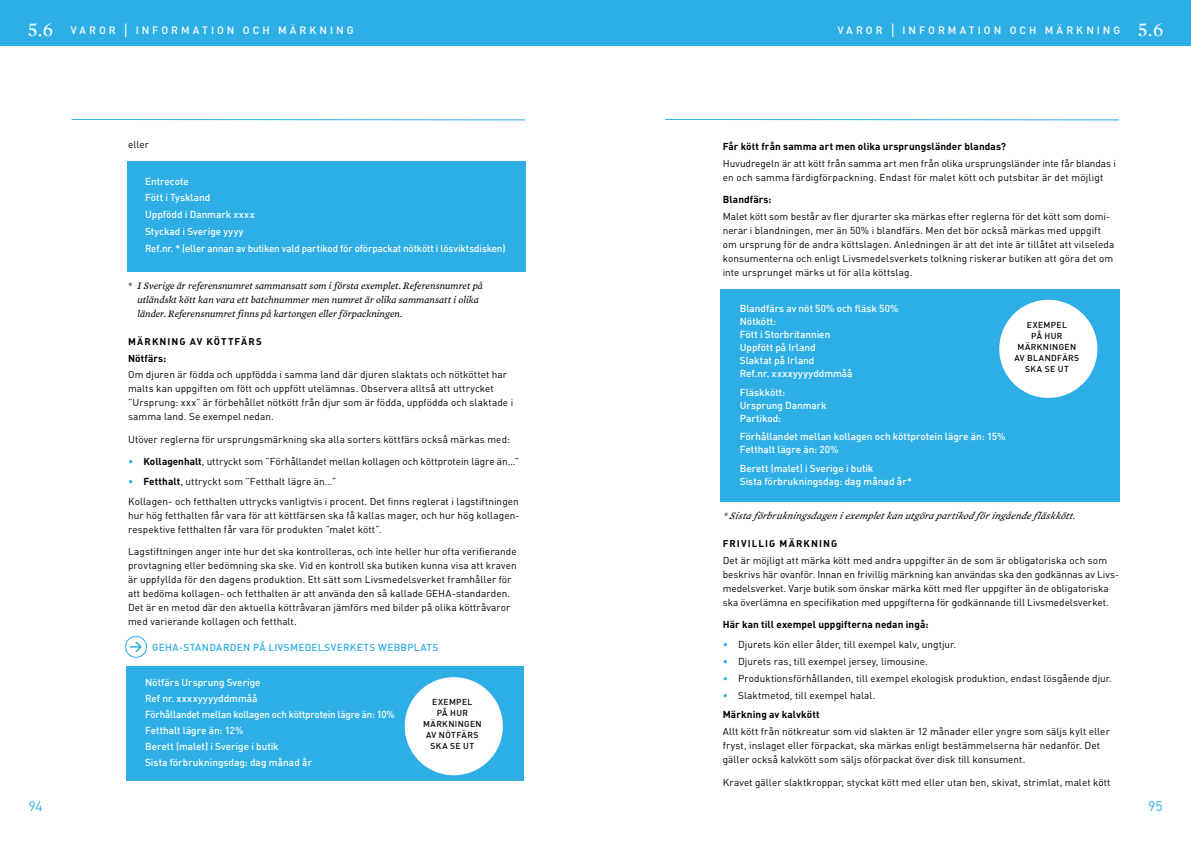
<style>
.page{position:relative;width:1191px;height:842px;background:#fff}
.page>*{position:absolute;margin:0;border:0;box-sizing:border-box;transform-origin:0 0}
.t1{font:14px "DIN";color:#2dafe6}
.t2{font:500 10.5px "DIN";letter-spacing:.285em;color:#fff}
.t3{font:10px/14px "DIN";letter-spacing:.005em;color:#000}
.t4{font:500 10px/13px "DIN";color:#fff}
.t5{font:italic 10px/14px "Mercury Text G3";color:#000}
.t6{font:700 10px "DIN";letter-spacing:.01em;color:#000}
.t7{font:500 10px "DIN";letter-spacing:.03em;color:#2dafe6}
.t8{font:9.7px "DIN Bold Alternate";letter-spacing:.11em;color:#000}
.t9{font:500 8.5px/11px "DIN";letter-spacing:.045em;color:#000;text-align:center}
.s1{font-family:"Mercury Display";font-weight:400;font-size:20px}
.s2{font-size:15.8px}
.s3{color:#2dafe6}
.s4{font-weight:700}
</style>
<div class="page">
<div style="left:0;top:0;width:595px;height:45px;background:#2dafe6"></div>
<div style="left:595px;top:0;width:596px;height:45px;background:#2dafe6"></div>
<svg style="left:71px;top:119px;width:455px;height:2px"></svg>
<svg style="left:665px;top:119px;width:454px;height:2px"></svg>
<div style="left:127px;top:162px;width:398px;height:110px;background:#2dafe6"></div>
<div style="left:720px;top:289px;width:400px;height:213px;background:#2dafe6"></div>
<div style="left:126px;top:666px;width:398px;height:114px;background:#2dafe6"></div>
<div style="left:125px;top:636px;width:22px;height:22px;border:1px solid #2dafe6;border-radius:50%"></div>
<svg style="left:130px;top:642px;width:12px;height:10px"></svg>
<div style="left:405px;top:677px;width:98px;height:98px;background:#fff;border-radius:50%"></div>
<div style="left:999px;top:300px;width:98px;height:98px;background:#fff;border-radius:50%"></div>
<p class="t2" style="left:28px;top:23px;width:327px"><span class="s1">5.6</span> VAROR <span class="s2">|</span> INFORMATION OCH MÄRKNING</p>
<p class="t2" style="left:837px;top:23px;width:327px">VAROR <span class="s2">|</span> INFORMATION OCH MÄRKNING <span class="s1">5.6</span></p>
<p class="t3" style="left:128px;top:137px;width:22px">eller</p>
<p class="t4" style="left:145px;top:172px;width:362px;line-height:16.8px">Entrecote<br>Fött i Tyskland<br>Uppfödd i Danmark xxxx<br>Styckad i Sverige yyyy<br>Ref.nr. * (eller annan av butiken vald partikod för oförpackat nötkött i lösviktsdisken)</p>
<p class="t5" style="left:137px;top:278px;width:347px;text-indent:-9px">* I Sverige är referensnumret sammansatt som i första exemplet. Referensnumret på utländskt kött kan vara ett batchnummer men numret är olika sammansatt i olika länder. Referensnumret finns på kartongen eller förpackningen.</p>
<p class="t8" style="left:128px;top:335px;width:135px">MÄRKNING AV KÖTTFÄRS</p>
<p class="t6" style="left:128px;top:351px;width:40px">Nötfärs:</p>
<p class="t3" style="left:128px;top:368px;width:387px">Om djuren är födda och uppfödda i samma land där djuren slaktats och nötköttet har malts kan uppgiften om fött och uppfött utelämnas. Observera alltså att uttrycket ”Ursprung: xxx” är förbehållet nötkött från djur som är födda, uppfödda och slaktade i samma land. Se exempel nedan.</p>
<p class="t3" style="left:128px;top:432px;width:383px">Utöver reglerna för ursprungsmärkning ska alla sorters köttfärs också märkas med:</p>
<p class="t3" style="left:128px;top:455px;width:392px"><span class="s3">•</span> <span class="s4">Kollagenhalt</span>, uttryckt som ”Förhållandet mellan kollagen och köttprotein lägre än…”</p>
<p class="t3" style="left:128px;top:471px;width:392px;line-height:19.7px"><span class="s3">•</span> <span class="s4">Fetthalt</span>, uttryckt som ”Fetthalt lägre än…”<br>Kollagen- och fetthalten uttrycks vanligtvis i procent. Det finns reglerat i lagstiftningen</p>
<p class="t3" style="left:128px;top:508px;width:393px">hur hög fetthalten får vara för att köttfärsen ska få kallas mager, och hur hög kollagen&shy;respektive fetthalten får vara för produkten ”malet kött”.</p>
<p class="t3" style="left:128px;top:544px;width:390px">Lagstiftningen anger inte hur det ska kontrolleras, och inte heller hur ofta verifierande provtagning eller bedömning ska ske. Vid en kontroll ska butiken kunna visa att kraven är uppfyllda för den dagens produktion. Ett sätt som Livsmedelsverket framhåller för att bedöma kollagen- och fetthalten är att använda den så kallade GEHA-standarden.<br>Det är en metod där den aktuella köttråvaran jämförs med bilder på olika köttråvaror med varierande kollagen och fetthalt.</p>
<p class="t7" style="left:152px;top:641px;width:288px">GEHA-STANDARDEN PÅ LIVSMEDELSVERKETS WEBBPLATS</p>
<p class="t4" style="left:145px;top:674px;width:251px;line-height:15.8px">Nötfärs Ursprung Sverige<br>Ref nr. xxxxyyyyddmmåå<br>Förhållandet mellan kollagen och köttprotein lägre än: 10%<br>Fetthalt lägre än: 12%<br>Berett (malet) i Sverige i butik</p>
<p class="t4" style="left:145px;top:756px;width:168px">Sista förbrukningsdag: dag månad år</p>
<p class="t9" style="left:423px;top:696px;width:60px">EXEMPEL<br>PÅ HUR<br>MÄRKNINGEN<br>AV NÖTFÄRS<br>SKA SE UT</p>
<p class="t6" style="left:723px;top:140px;width:285px">Får kött från samma art men olika ursprungsländer blandas?</p>
<p class="t3" style="left:723px;top:156px;width:395px">Huvudregeln är att kött från samma art men från olika ursprungsländer inte får blandas i en och samma färdigförpackning. Endast för malet kött och putsbitar är det möjligt</p>
<p class="t6" style="left:723px;top:193px;width:50px">Blandfärs:</p>
<p class="t3" style="left:723px;top:209px;width:393px">Malet kött som består av fler djurarter ska märkas efter reglerna för det kött som domi&shy;nerar i blandningen, mer än 50% i blandfärs. Men det bör också märkas med uppgift om ursprung för de andra köttslagen. Anledningen är att det inte är tillåtet att vilseleda konsumenterna och enligt Livsmedelsverkets tolkning riskerar butiken att göra det om inte ursprunget märks ut för alla köttslag.</p>
<p class="t4" style="left:740px;top:301px;width:160px">Blandfärs av nöt 50% och fläsk 50%<br>Nötkött:<br>Fött i Storbritannien<br>Uppfött på Irland<br>Slaktat på Irland<br>Ref.nr. xxxxyyyyddmmåå</p>
<p class="t4" style="left:740px;top:385px;width:88px">Fläskkött:<br>Ursprung Danmark<br>Partikod:</p>
<p class="t4" style="left:740px;top:430px;width:267px">Förhållandet mellan kollagen och köttprotein lägre än: 15%<br>Fetthalt lägre än: 20%</p>
<p class="t4" style="left:740px;top:461px;width:174px">Berett (malet) i Sverige i butik<br>Sista förbrukningsdag: dag månad år*</p>
<p class="t5" style="left:723px;top:508px;width:357px">*Sista förbrukningsdagen iexemp letkan utgöra p artikod föringåendefläskkött.</p>
<p class="t8" style="left:723px;top:537px;width:116px">FRIVILLIG MÄRKNING</p>
<p class="t3" style="left:723px;top:553px;width:398px">Det är möjligt att märka kött med andra uppgifter än de som är obligatoriska och som beskrivs här ovanför. Innan en frivillig märkning kan användas ska den godkännas av Livs&shy;medelsverket. Varje butik som önskar märka kött med fler uppgifter än de obligatoriska ska överlämna en specifikation med uppgifterna för godkännande till Livsmedelsverket.</p>
<p class="t6" style="left:723px;top:618px;width:207px">Här kan till exempel uppgifterna nedan ingå:</p>
<p class="t3" style="left:723px;top:637px;width:235px"><span class="s3">•</span> Djurets kön eller ålder, till exempel kalv, ungtjur.</p>
<p class="t3" style="left:723px;top:654px;width:207px"><span class="s3">•</span> Djurets ras, till exempel jersey, limousine.</p>
<p class="t3" style="left:723px;top:671px;width:391px"><span class="s3">•</span> Produktionsförhållanden, till exempel ekologisk produktion, endast lösgående djur.</p>
<p class="t3" style="left:723px;top:685px;width:154px;line-height:19.7px"><span class="s3">•</span> Slaktmetod, till exempel halal.<br><span class="s4">Märkning av kalvkött</span></p>
<p class="t3" style="left:723px;top:724px;width:388px">Allt kött från nötkreatur som vid slakten är 12 månader eller yngre som säljs kylt eller fryst, inslaget eller förpackat, ska märkas enligt bestämmelserna här nedanför. Det gäller också kalvkött som säljs oförpackat över disk till konsument.</p>
<p class="t3" style="left:723px;top:775px;width:389px">Kravet gäller slaktkroppar, styckat kött med eller utan ben, skivat, strimlat, malet kött</p>
<p class="t9" style="left:1014px;top:319px;width:66px">EXEMPEL<br>PÅ HUR<br>MÄRKNINGEN<br>AV BLANDFÄRS<br>SKA SE UT</p>
<h1 class="t1" style="left:28px;top:798px;width:16px">94</h1>
<h1 class="t1" style="left:1148px;top:798px;width:16px">95</h1>
</div>
